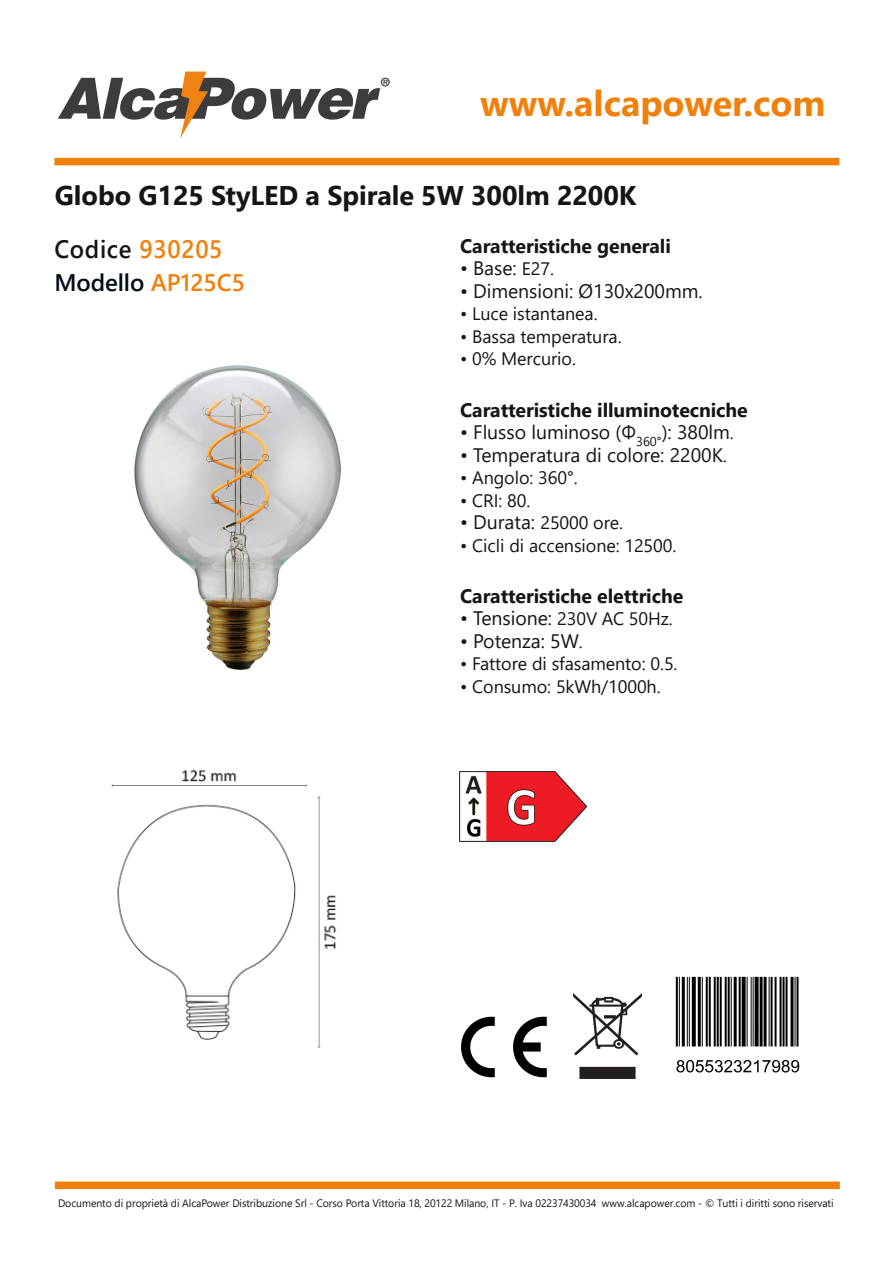
<style>
.page{position:relative;width:893px;height:1263px;background:#fff}
.page>*{position:absolute;margin:0;border:0;box-sizing:border-box;transform-origin:0 0}
.t1{font:700 36px "Segoe UI";color:#f1800b}
.t2{font:700 27px "Segoe UI";letter-spacing:-.005em;color:#171513}
.t3{font:600 25.2px "Segoe UI";letter-spacing:.025em;color:#171513;scale:.95 1}
.t4{font:600 24px "Segoe UI";letter-spacing:-.005em;color:#000d18}
.t5{font:19.5px "Segoe UI";color:#171513}
.t6{font:700 19.5px "Segoe UI";letter-spacing:-.005em;color:#171513}
.t7{font:18px "Segoe UI";letter-spacing:-.005em;color:#171513}
.t8{font:10.8px "Segoe UI";letter-spacing:-.005em;color:#171513}
.s1{color:#f1800b}
.s2{font-size:18px}
.s3{font-size:19.5px}
</style>
<div class="page">
<img style="left:134px;top:365px;width:208px;height:305px">
<img style="left:111px;top:769px;width:226px;height:279px">
<img style="left:675px;top:976px;width:125px;height:97px">
<img style="left:461px;top:1016px;width:86px;height:62px">
<img style="left:573px;top:993px;width:69px;height:85px">
<img style="left:459px;top:772px;width:128px;height:70px">
<div style="left:54px;top:158px;width:785px;height:7px;background:#f1800b"></div>
<img style="left:58px;top:71px;width:332px;height:68px">
<div style="left:55px;top:1181px;width:785px;height:8px;background:#f1800b"></div>
<h1 class="t1" style="left:480px;top:77px;width:347px">www.alcapower.com</h1>
<h2 class="t2" style="left:55px;top:176px;width:583px">Globo G125 StyLED a Spirale 5W 300lm 2200K</h2>
<h3 class="t3" style="left:54px;top:231px;width:179px">Codice <span class="s1">930205</span></h3>
<h3 class="t4" style="left:54px;top:265px;width:192px">Modello <span class="s1">AP125C5</span></h3>
<p class="t6" style="left:460px;top:232px;width:212px">Caratteristiche generali</p>
<p class="t5" style="left:460px;top:254px;width:95px">• Base: <span class="s2">E27.</span></p>
<p class="t5" style="left:460px;top:277px;width:244px">• Dimensioni: Ø130x200mm.</p>
<p class="t7" style="left:460px;top:301px;width:139px">• Luce istantanea.</p>
<p class="t7" style="left:460px;top:324px;width:163px">• Bassa temperatura.</p>
<p class="t7" style="left:460px;top:346px;width:117px">• 0% Mercurio.</p>
<p class="t6" style="left:460px;top:395px;width:289px">Caratteristiche illuminotecniche</p>
<p class="t5" style="left:460px;top:418px;width:275px">• Flusso luminoso ﴾Φ<sub>360°</sub>﴿: 380lm<span class="s2">.</span></p>
<p class="t5" style="left:460px;top:440px;width:268px">• Temperatura di colore: 2200K<span class="s2">.</span></p>
<p class="t7" style="left:460px;top:465px;width:119px">• Angolo: 360°.</p>
<p class="t7" style="left:460px;top:487px;width:72px">• CRI: 80.</p>
<p class="t7" style="left:460px;top:510px;width:164px"><span class="s3">• Durata:</span> 25000 ore.</p>
<p class="t7" style="left:460px;top:532px;width:218px">• Cicli di accensione: 12500.</p>
<p class="t6" style="left:460px;top:581px;width:225px">Caratteristiche elettriche</p>
<p class="t7" style="left:460px;top:606px;width:214px"><span class="s3">• Tensione:</span> 230V AC 50Hz.</p>
<p class="t5" style="left:460px;top:626px;width:124px">• Potenza: 5W<span class="s2">.</span></p>
<p class="t7" style="left:460px;top:651px;width:219px">• Fattore di sfasamento: 0.5.</p>
<p class="t7" style="left:460px;top:673px;width:202px">• Consumo: 5kWh/1000h.</p>
<p class="t8" style="left:58px;top:1196px;width:777px">Documento di proprietà di AlcaPower Distribuzione Srl ‐ Corso Porta Vittoria 18, 20122 Milano, IT ‐ P. Iva 02237430034 www.alcapower.com ‐ © Tutti i diritti sono riservati</p>
</div>
